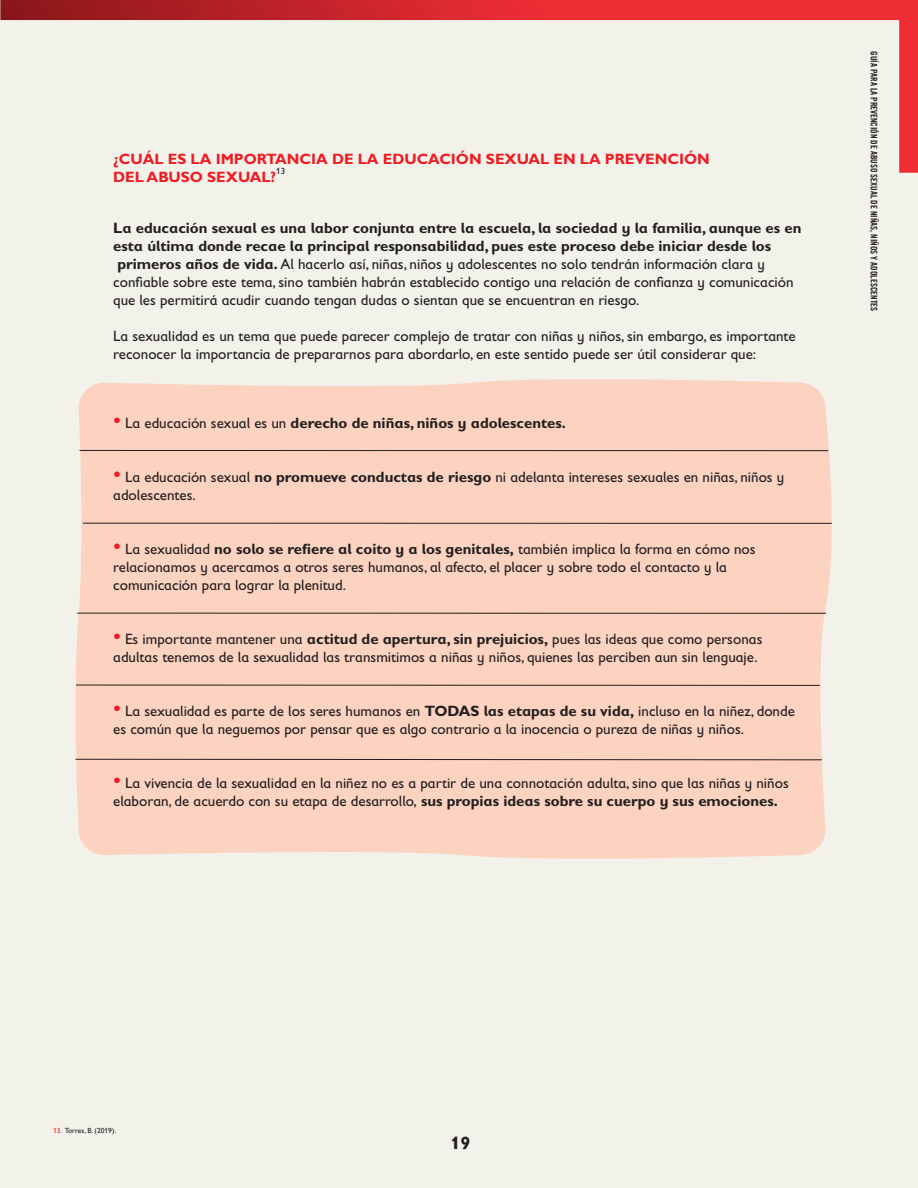
<style>
.page{position:relative;width:918px;height:1188px;background:#f2f1ea}
.page>*{position:absolute;margin:0;border:0;box-sizing:border-box;transform-origin:0 0}
.t1{font:700 18px "Gill Sans Infant Std";color:#231f20}
.t2{font:15px/18px "Gill Sans Infant Std";color:#231f20}
.t3{font:700 15px/18px "Gill Sans Infant Std";color:#ee1d23}
.t4{font:700 15px "Gill Sans Infant Std";color:#231f20}
.t5{font:9px "Trade Gothic LT Com Bd Cn 20";color:#231f20}
.t6{font:9px "Gill Sans Infant Std";color:#231f20}
.t7{font:7.5px "Gill Sans Infant Std";color:#231f20}
.s1{font-weight:700}
.s2{font-weight:400;font-size:22.5px;color:#ee1d23}
.s3{font-weight:400}
.s4{font-size:22.5px;color:#ee1d23}
.s5{color:#ee1d23}
</style>
<div class="page">
<div style="left:75px;top:379px;width:757px;height:480px;background:#fcd2c0"></div>
<hr style="left:80px;top:450px;width:748px;height:1px;background:#231f20">
<hr style="left:83px;top:523px;width:749px;height:1px;background:#231f20">
<hr style="left:77px;top:613px;width:749px;height:1px;background:#231f20">
<hr style="left:76px;top:685px;width:744px;height:1px;background:#231f20">
<svg style="left:75px;top:759px;width:747px;height:1px"></svg>
<svg style="left:0;top:0;width:918px;height:173px"></svg>
<p class="t3" style="left:113px;top:150px;width:598px">¿CUÁL ES LA IMPORTANCIA DE LA EDUCACIÓN SEXUAL EN LA PREVENCIÓN<br>DEL ABUSO SEXUAL?</p>
<p class="t6" style="left:276px;top:166px;width:10px">13</p>
<p class="t2" style="left:113px;top:219px;width:690px"><span class="s1">La educación sexual es una labor conjunta entre la escuela, la sociedad y la familia, aunque es en esta última donde recae la principal responsabilidad, pues este proceso debe iniciar desde los primeros años de vida.</span> Al hacerlo así, niñas, niños y adolescentes no solo tendrán información clara y confiable sobre este tema, sino también habrán establecido contigo una relación de confianza y comunicación que les permitirá acudir cuando tengan dudas o sientan que se encuentran en riesgo.</p>
<p class="t2" style="left:113px;top:327px;width:684px">La sexualidad es un tema que puede parecer complejo de tratar con niñas y niños, sin embargo, es importante reconocer la importancia de prepararnos para abordarlo, en este sentido puede ser útil considerar que:</p>
<p class="t4" style="left:113px;top:414px;width:454px"><span class="s2">•</span> <span class="s3">La educación sexual es un</span> derecho de niñas, niños y adolescentes.</p>
<p class="t2" style="left:113px;top:468px;width:673px"><span class="s4">•</span> La educación sexual <span class="s1">no promueve conductas de riesgo</span> ni adelanta intereses sexuales en niñas, niños y adolescentes.</p>
<p class="t2" style="left:113px;top:540px;width:644px"><span class="s4">•</span> La sexualidad <span class="s1">no solo se refiere al coito y a los genitales,</span> también implica la forma en cómo nos relacionamos y acercamos a otros seres humanos, al afecto, el placer y sobre todo el contacto y la comunicación para lograr la plenitud.</p>
<p class="t2" style="left:113px;top:630px;width:651px"><span class="s4">•</span> Es importante mantener una <span class="s1">actitud de apertura, sin prejuicios,</span> pues las ideas que como personas adultas tenemos de la sexualidad las transmitimos a niñas y niños, quienes las perciben aun sin lenguaje.</p>
<p class="t2" style="left:113px;top:702px;width:683px"><span class="s4">•</span> La sexualidad es parte de los seres humanos en <span class="s1">TODAS las etapas de su vida,</span> incluso en la niñez, donde es común que la neguemos por pensar que es algo contrario a la inocencia o pureza de niñas y niños.</p>
<p class="t2" style="left:113px;top:774px;width:677px"><span class="s4">•</span> La vivencia de la sexualidad en la niñez no es a partir de una connotación adulta, sino que las niñas y niños elaboran, de acuerdo con su etapa de desarrollo, <span class="s1">sus propias ideas sobre su cuerpo y sus emociones.</span></p>
<p class="t5" style="left:879px;top:51px;width:262px;rotate:90deg">GUÍA PARA LA PREVENCIÓN DE ABUSO SEXUAL DE NIÑAS, NIÑOS Y ADOLESCENTES</p>
<p class="t7" style="left:53px;top:1126px;width:65px"><span class="s5">13.</span> Torres, B. (2019).</p>
<p class="t1" style="left:450px;top:1132px;width:21px">19</p>
</div>
